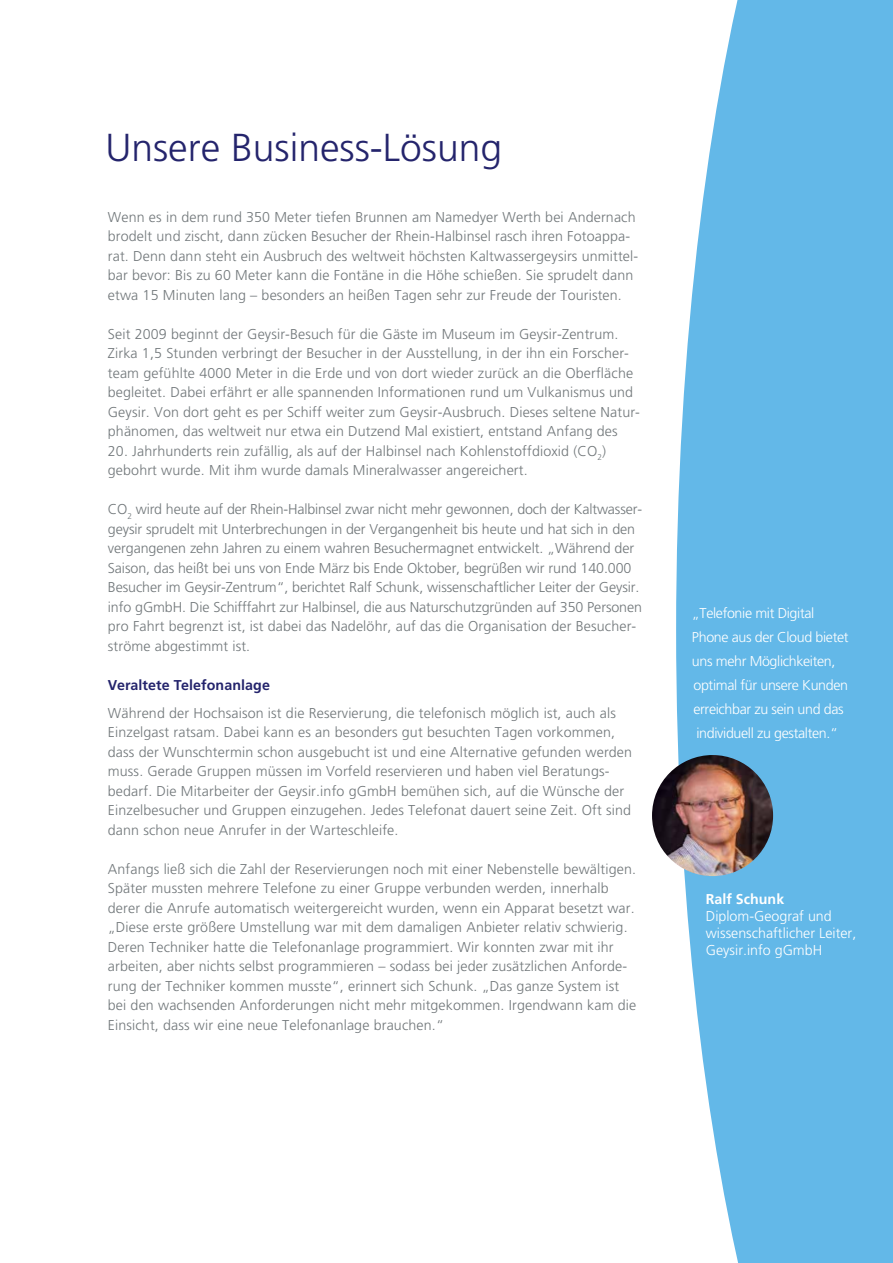
<style>
.page{position:relative;width:893px;height:1263px;background:#fff}
.page>*{position:absolute;margin:0;border:0;box-sizing:border-box;transform-origin:0 0}
.t1{font:300 39px "O2 Frutiger";color:#24246c}
.t2{font:300 14.25px/19.5px "O2 Frutiger";letter-spacing:.01em;color:#71777a}
.t3{font:300 14.25px "O2 Frutiger";letter-spacing:-.025em;color:#fff}
.t4{font:300 14.25px/17.1px "O2 Frutiger";color:#fff}
.t5{font:700 14.25px "O2 Frutiger";letter-spacing:.005em;color:#24246c}
.t6{font:700 14.25px "O2 Frutiger";color:#fff}
</style>
<div class="page">
<svg style="left:676px;top:0;width:217px;height:1263px;background:#71beea"></svg>
<img style="left:652px;top:755px;width:121px;height:121px;border-radius:61px">
<h1 class="t1" style="left:105px;top:126px;width:398px">Unsere Business-Lösung</h1>
<p class="t2" style="left:108px;top:207px;width:532px">Wenn es in dem rund 350 Meter tiefen Brunnen am Namedyer Werth bei Andernach brodelt und zischt, dann zücken Besucher der Rhein-Halbinsel rasch ihren Fotoappa&shy;rat. Denn dann steht ein Ausbruch des weltweit höchsten Kaltwassergeysirs unmittel&shy;bar bevor: Bis zu 60 Meter kann die Fontäne in die Höhe schießen. Sie sprudelt dann etwa 15 Minuten lang – besonders an heißen Tagen sehr zur Freude der Touristen.</p>
<p class="t2" style="left:108px;top:324px;width:534px">Seit 2009 beginnt der Geysir-Besuch für die Gäste im Museum im Geysir-Zentrum.<br>Zirka 1,5 Stunden verbringt der Besucher in der Ausstellung, in der ihn ein Forscher&shy;team gefühlte 4000 Meter in die Erde und von dort wieder zurück an die Oberfläche begleitet. Dabei erfährt er alle spannenden Informationen rund um Vulkanismus und Geysir. Von dort geht es per Schiff weiter zum Geysir-Ausbruch. Dieses seltene Natur&shy;phänomen, das weltweit nur etwa ein Dutzend Mal existiert, entstand Anfang des</p>
<p class="t2" style="left:108px;top:441px;width:500px">20. Jahrhunderts rein zufällig, als auf der Halbinsel nach Kohlenstoffdioxid (CO<sub>2</sub>) gebohrt wurde. Mit ihm wurde damals Mineralwasser angereichert.</p>
<p class="t2" style="left:108px;top:499px;width:536px">CO<sub>2</sub> wird heute auf der Rhein-Halbinsel zwar nicht mehr gewonnen, doch der Kaltwasser&shy;geysir sprudelt mit Unterbrechungen in der Vergangenheit bis heute und hat sich in den vergangenen zehn Jahren zu einem wahren Besuchermagnet entwickelt. „Während der Saison, das heißt bei uns von Ende März bis Ende Oktober, begrüßen wir rund 140.000<br>Besucher im Geysir-Zentrum“, berichtet Ralf Schunk, wissenschaftlicher Leiter der Geysir. info gGmbH. Die Schifffahrt zur Halbinsel, die aus Naturschutzgründen auf 350 Personen pro Fahrt begrenzt ist, ist dabei das Nadelöhr, auf das die Organisation der Besucher&shy;ströme abgestimmt ist.</p>
<p class="t5" style="left:108px;top:676px;width:164px">Veraltete Telefonanlage</p>
<p class="t2" style="left:108px;top:703px;width:526px">Während der Hochsaison ist die Reservierung, die telefonisch möglich ist, auch als Einzelgast ratsam. Dabei kann es an besonders gut besuchten Tagen vorkommen, dass der Wunschtermin schon ausgebucht ist und eine Alternative gefunden werden muss. Gerade Gruppen müssen im Vorfeld reservieren und haben viel Beratungs&shy;bedarf. Die Mitarbeiter der Geysir.info gGmbH bemühen sich, auf die Wünsche der Einzelbesucher und Gruppen einzugehen. Jedes Telefonat dauert seine Zeit. Oft sind dann schon neue Anrufer in der Warteschleife.</p>
<p class="t2" style="left:108px;top:859px;width:530px">Anfangs ließ sich die Zahl der Reservierungen noch mit einer Nebenstelle bewältigen.<br>Später mussten mehrere Telefone zu einer Gruppe verbunden werden, innerhalb derer die Anrufe automatisch weitergereicht wurden, wenn ein Apparat besetzt war. „Diese erste größere Umstellung war mit dem damaligen Anbieter relativ schwierig.<br>Deren Techniker hatte die Telefonanlage programmiert. Wir konnten zwar mit ihr arbeiten, aber nichts selbst programmieren – sodass bei jeder zusätzlichen Anforde&shy;rung der Techniker kommen musste“, erinnert sich Schunk. „Das ganze System ist bei den wachsenden Anforderungen nicht mehr mitgekommen. Irgendwann kam die Einsicht, dass wir eine neue Telefonanlage brauchen.“</p>
<p class="t3" style="left:692px;top:605px;width:124px">„Telefonie mit Digital</p>
<p class="t3" style="left:692px;top:629px;width:158px">Phone aus der Cloud bietet</p>
<p class="t3" style="left:692px;top:653px;width:145px">uns mehr Möglichkeiten,</p>
<p class="t3" style="left:693px;top:677px;width:156px">optimal für unsere Kunden</p>
<p class="t3" style="left:693px;top:701px;width:152px">erreichbar zu sein und das</p>
<p class="t3" style="left:696px;top:725px;width:143px">individuell zu gestalten.“</p>
<p class="t6" style="left:706px;top:890px;width:80px">Ralf Schunk</p>
<p class="t4" style="left:706px;top:907px;width:152px">Diplom-Geograf und wissenschaftlicher Leiter,<br>Geysir.info gGmbH</p>
</div>
